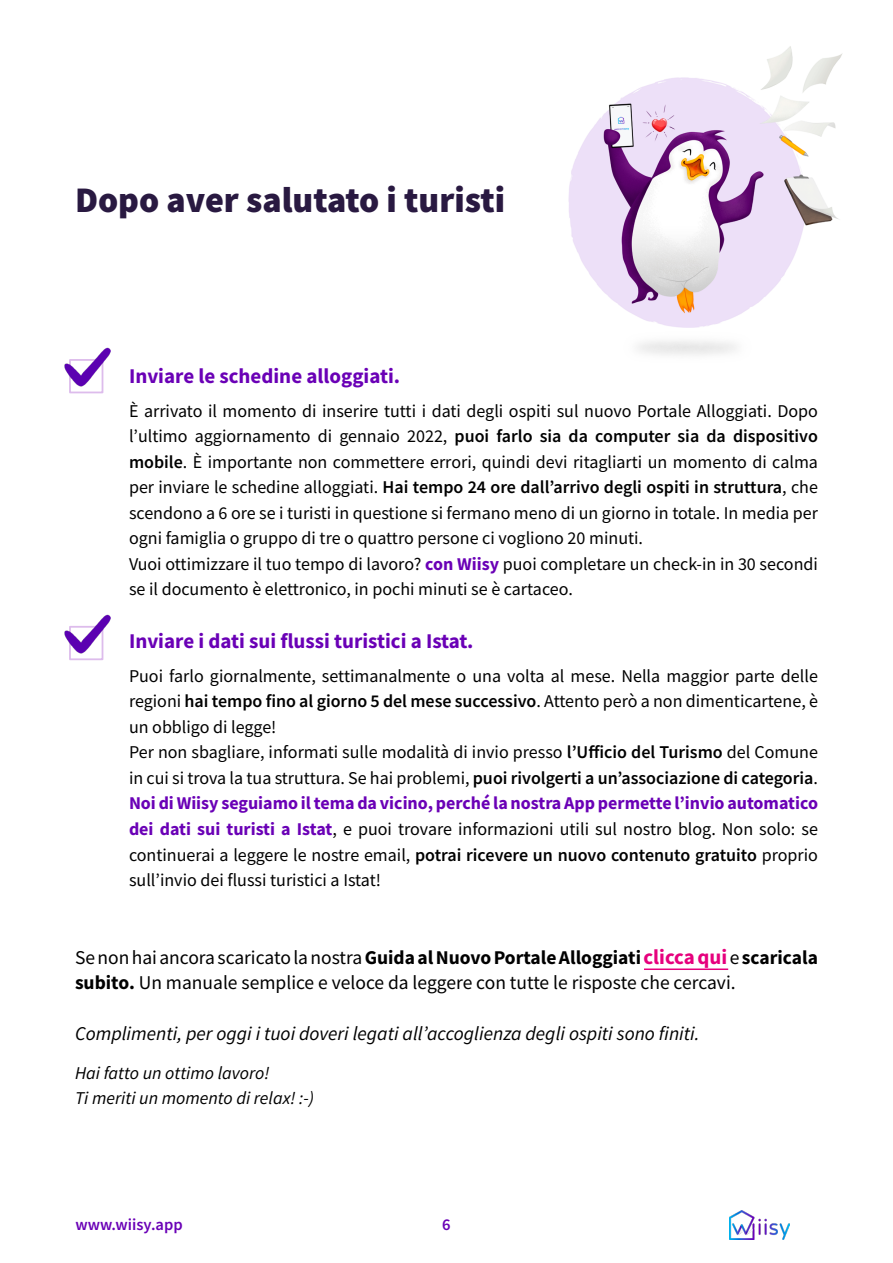
<style>
.page{position:relative;width:893px;height:1263px;background:#fff}
.page>*{position:absolute;margin:0;border:0;box-sizing:border-box;transform-origin:0 0}
.t1{font:900 36px "Source Sans Pro";color:#291941}
.t2{font:700 21px "Source Sans Pro";color:#6a00b6}
.t3{font:19.5px/25.5px "Source Sans Pro";color:#000}
.t4{font:italic 19.5px "Source Sans Pro";color:#000}
.t5{font:18px/25.5px "Source Sans Pro";color:#000}
.t6{font:italic 18px/25.5px "Source Sans Pro";color:#000}
.t7{font:600 16.5px "Source Sans Pro";color:#6a00b6}
.s1{font-weight:600}
.s2{font-weight:700;color:#6a00b6}
.s3{font-weight:700}
.s4{font-weight:700;font-size:21px;color:#e6007d}
</style>
<div class="page">
<img style="left:730px;top:1211px;width:59px;height:28px">
<hr style="left:644px;top:968px;width:84px;height:2px;background:#e6007d">
<div style="left:69px;top:359px;width:34px;height:34px;border:2px solid #ddbcec"></div>
<img style="left:64px;top:347px;width:47px;height:41px">
<div style="left:69px;top:626px;width:34px;height:34px;border:2px solid #ddbcec"></div>
<img style="left:64px;top:614px;width:47px;height:41px">
<img style="left:568px;top:46px;width:275px;height:309px">
<h1 class="t1" style="left:75px;top:176px;width:432px">Dopo aver salutato i turisti</h1>
<p class="t2" style="left:129px;top:362px;width:273px">Inviare le schedine alloggiati.</p>
<p class="t5" style="left:129px;top:398px;width:690px">È arrivato il momento di inserire tutti i dati degli ospiti sul nuovo Portale Alloggiati. Dopo l’ultimo aggiornamento di gennaio 2022, <span class="s1">puoi farlo sia da computer sia da dispositivo mobile</span>. È importante non commettere errori, quindi devi ritagliarti un momento di calma per inviare le schedine alloggiati. <span class="s1">Hai tempo 24 ore dall’arrivo degli ospiti in struttura</span>, che scendono a 6 ore se i turisti in questione si fermano meno di un giorno in totale. In media per ogni famiglia o gruppo di tre o quattro persone ci vogliono 20 minuti.<br>Vuoi ottimizzare il tuo tempo di lavoro? <span class="s2">con Wiisy</span> puoi completare un check-in in 30 secondi se il documento è elettronico, in pochi minuti se è cartaceo.</p>
<p class="t2" style="left:129px;top:627px;width:346px">Inviare i dati sui flussi turistici a Istat.</p>
<p class="t5" style="left:129px;top:663px;width:690px">Puoi farlo giornalmente, settimanalmente o una volta al mese. Nella maggior parte delle regioni <span class="s1">hai tempo fino al giorno 5 del mese successivo</span>. Attento però a non dimenticartene, è un obbligo di legge!<br>Per non sbagliare, informati sulle modalità di invio presso <span class="s1">l’Ufficio del Turismo</span> del Comune in cui si trova la tua struttura. Se hai problemi, <span class="s1">puoi rivolgerti a un’associazione di categoria</span>.<br><span class="s2">Noi di Wiisy seguiamo il tema da vicino, perché la nostra App permette l’invio automatico dei dati sui turisti a Istat</span>, e puoi trovare informazioni utili sul nostro blog. Non solo: se continuerai a leggere le nostre email, <span class="s1">potrai ricevere un nuovo contenuto gratuito</span> proprio sull’invio dei flussi turistici a Istat!</p>
<p class="t3" style="left:75px;top:945px;width:744px">Se non hai ancora scaricato la nostra <span class="s3">Guida al Nuovo Portale Alloggiati</span> <span class="s4">clicca qui</span> e <span class="s3">scaricala subito.</span> Un manuale semplice e veloce da leggere con tutte le risposte che cercavi.</p>
<p class="t4" style="left:75px;top:1021px;width:626px">Complimenti, per oggi i tuoi doveri legati all’accoglienza degli ospiti sono finiti.</p>
<p class="t6" style="left:75px;top:1060px;width:241px">Hai fatto un ottimo lavoro!<br>Ti meriti un momento di relax! :-)</p>
<p class="t7" style="left:75px;top:1213px;width:109px">www.wiisy.app</p>
<p class="t7" style="left:442px;top:1213px;width:10px">6</p>
</div>
